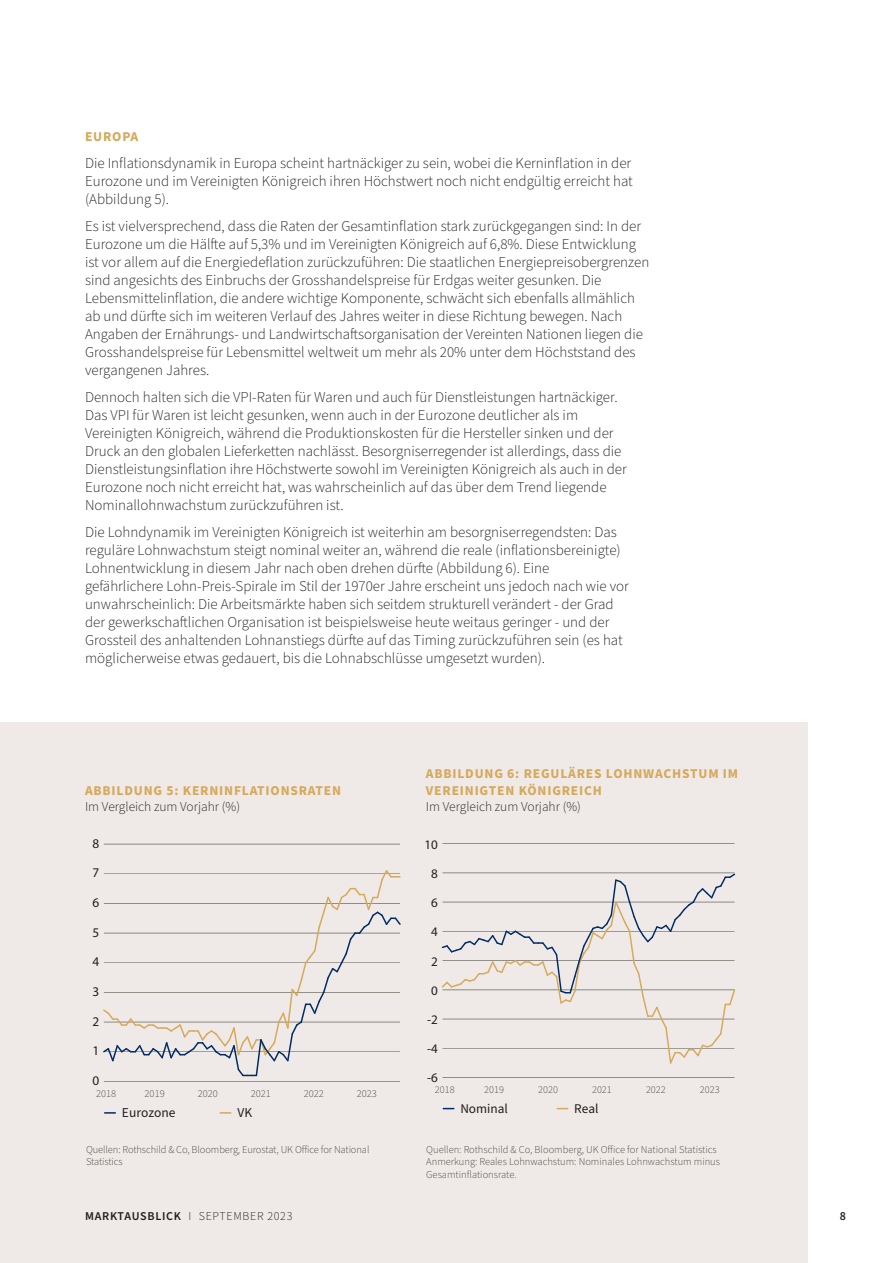
<style>
.page{position:relative;width:893px;height:1263px;background:#fff}
.page>*{position:absolute;margin:0;border:0;box-sizing:border-box;transform-origin:0 0}
.Body_copy{font:300 15px/18px "Source Sans Pro";color:#231f20}
.Figure_title{font:700 13.5px/16.2px "Source Sans Pro";letter-spacing:.06em;color:#d6a95b}
.Figure_title-2{font:300 13.5px "Source Sans Pro";color:#231f20}
.t1{font:13.5px "Source Sans Pro";color:#231f20}
.Title_-_subsections___categories{font:700 13.5px "Source Sans Pro";letter-spacing:.06em;color:#d6a95b}
.t2{font:13.35px "Source Sans Pro";color:#231f20}
.t3{font:13.35px "Myriad Pro";color:#231f20}
.t4{font:13.05px "Myriad Pro";color:#231f20}
.t5{font:300 12px "Source Sans Pro";letter-spacing:.06em;color:#231f20}
.t6{font:600 12px "Source Sans Pro";color:#231f20}
.Legal___notes{font:300 10.5px/12.6px "Source Sans Pro";color:#48483d}
.t7{font:300 10.5px "Source Sans Pro";color:#47473d}
.t8{font:300 10.35px "Source Sans Pro";color:#47473d}
.s1{font-weight:600}
</style>
<div class="page">
<div style="left:0;top:722px;width:808px;height:541px;background:#efeae8"></div>
<svg style="left:105px;top:1112px;width:10px;height:2px"></svg>
<svg style="left:220px;top:1112px;width:11px;height:2px"></svg>
<hr style="left:104px;top:1081px;width:296px;height:1px;background:#47473d">
<hr style="left:104px;top:844px;width:296px;height:1px;background:#47473d">
<svg style="left:103px;top:870px;width:298px;height:207px"></svg>
<hr style="left:442px;top:1077px;width:292px;height:1px;background:#47473d">
<hr style="left:442px;top:843px;width:292px;height:1px;background:#47473d">
<svg style="left:441px;top:872px;width:295px;height:192px"></svg>
<p class="Title_-_subsections___categories" style="left:85px;top:128px;width:55px">EUROPA</p>
<p class="Body_copy" style="left:85px;top:155px;width:549px;text-align:justify">Die Inflationsdynamik in Europa scheint hartnäckiger zu sein, wobei die Kerninflation in der Eurozone und im Vereinigten Königreich ihren Höchstwert noch nicht endgültig erreicht hat (Abbildung 5).</p>
<p class="Body_copy" style="left:85px;top:218px;width:566px">Es ist vielversprechend, dass die Raten der Gesamtinflation stark zurückgegangen sind: In der Eurozone um die Hälfte auf 5,3% und im Vereinigten Königreich auf 6,8%. Diese Entwicklung ist vor allem auf die Energiedeflation zurückzuführen: Die staatlichen Energiepreisobergrenzen sind angesichts des Einbruchs der Grosshandelspreise für Erdgas weiter gesunken. Die Lebensmittelinflation, die andere wichtige Komponente, schwächt sich ebenfalls allmählich ab und dürfte sich im weiteren Verlauf des Jahres weiter in diese Richtung bewegen. Nach Angaben der Ernährungs- und Landwirtschaftsorganisation der Vereinten Nationen liegen die Grosshandelspreise für Lebensmittel weltweit um mehr als 20% unter dem Höchststand des vergangenen Jahres.</p>
<p class="Body_copy" style="left:85px;top:389px;width:543px">Dennoch halten sich die VPI-Raten für Waren und auch für Dienstleistungen hartnäckiger.<br>Das VPI für Waren ist leicht gesunken, wenn auch in der Eurozone deutlicher als im Vereinigten Königreich, während die Produktionskosten für die Hersteller sinken und der Druck an den globalen Lieferketten nachlässt. Besorgniserregender ist allerdings, dass die Dienstleistungsinflation ihre Höchstwerte sowohl im Vereinigten Königreich als auch in der Eurozone noch nicht erreicht hat, was wahrscheinlich auf das über dem Trend liegende Nominallohnwachstum zurückzuführen ist.</p>
<p class="Body_copy" style="left:85px;top:524px;width:545px">Die Lohndynamik im Vereinigten Königreich ist weiterhin am besorgniserregendsten: Das reguläre Lohnwachstum steigt nominal weiter an, während die reale (inflationsbereinigte)<br>Lohnentwicklung in diesem Jahr nach oben drehen dürfte (Abbildung 6). Eine gefährlichere Lohn-Preis-Spirale im Stil der 1970er Jahre erscheint uns jedoch nach wie vor unwahrscheinlich: Die Arbeitsmärkte haben sich seitdem strukturell verändert - der Grad der gewerkschaftlichen Organisation ist beispielsweise heute weitaus geringer - und der Grossteil des anhaltenden Lohnanstiegs dürfte auf das Timing zurückzuführen sein (es hat möglicherweise etwas gedauert, bis die Lohnabschlüsse umgesetzt wurden).</p>
<p class="Figure_title" style="left:85px;top:782px;width:257px">ABBILDUNG 5: KERNINFLATIONSRATEN</p>
<p class="Figure_title-2" style="left:85px;top:797px;width:157px">Im Vergleich zum Vorjahr (%)</p>
<p class="Figure_title" style="left:426px;top:766px;width:314px">ABBILDUNG 6: REGULÄRES LOHNWACHSTUM IM<br>VEREINIGTEN KÖNIGREICH</p>
<p class="Figure_title-2" style="left:426px;top:797px;width:157px">Im Vergleich zum Vorjahr (%)</p>
<p class="t3" style="left:92px;top:835px;width:8px">8</p>
<p class="t4" style="left:424px;top:836px;width:15px">10</p>
<p class="t3" style="left:92px;top:864px;width:8px">7</p>
<p class="t4" style="left:431px;top:865px;width:8px">8</p>
<p class="t3" style="left:92px;top:894px;width:8px">6</p>
<p class="t4" style="left:431px;top:894px;width:8px">6</p>
<p class="t3" style="left:92px;top:924px;width:8px">5</p>
<p class="t4" style="left:431px;top:924px;width:8px">4</p>
<p class="t3" style="left:92px;top:953px;width:8px">4</p>
<p class="t4" style="left:431px;top:953px;width:8px">2</p>
<p class="t3" style="left:92px;top:983px;width:8px">3</p>
<p class="t4" style="left:431px;top:982px;width:8px">0</p>
<p class="t3" style="left:92px;top:1013px;width:8px">2</p>
<p class="t4" style="left:427px;top:1011px;width:12px">-2</p>
<p class="t3" style="left:92px;top:1042px;width:8px">1</p>
<p class="t4" style="left:427px;top:1041px;width:12px">-4</p>
<p class="t3" style="left:92px;top:1072px;width:8px">0</p>
<p class="t7" style="left:96px;top:1086px;width:22px">2018</p>
<p class="t7" style="left:145px;top:1086px;width:22px">2019</p>
<p class="t7" style="left:198px;top:1086px;width:22px">2020</p>
<p class="t7" style="left:251px;top:1086px;width:22px">2021</p>
<p class="t7" style="left:304px;top:1086px;width:22px">2022</p>
<p class="t7" style="left:357px;top:1086px;width:22px">2023</p>
<p class="t4" style="left:427px;top:1070px;width:12px">-6</p>
<p class="t8" style="left:435px;top:1082px;width:21px">2018</p>
<p class="t8" style="left:484px;top:1082px;width:21px">2019</p>
<p class="t8" style="left:538px;top:1082px;width:21px">2020</p>
<p class="t8" style="left:592px;top:1082px;width:21px">2021</p>
<p class="t8" style="left:646px;top:1082px;width:21px">2022</p>
<p class="t8" style="left:700px;top:1082px;width:21px">2023</p>
<p class="t1" style="left:122px;top:1104px;width:55px">Eurozone</p>
<p class="t1" style="left:237px;top:1104px;width:16px">VK</p>
<p class="t2" style="left:460px;top:1099px;width:49px">Nominal</p>
<p class="t2" style="left:574px;top:1099px;width:26px">Real</p>
<p class="Legal___notes" style="left:86px;top:1143px;width:285px">Quellen: Rothschild &amp; Co, Bloomberg, Eurostat, UK Office for National<br>Statistics</p>
<p class="Legal___notes" style="left:426px;top:1143px;width:292px">Quellen: Rothschild &amp; Co, Bloomberg, UK Office for National Statistics</p>
<p class="Legal___notes" style="left:426px;top:1156px;width:295px">Anmerkung: Reales Lohnwachstum: Nominales Lohnwachstum minus<br>Gesamtinflationsrate.</p>
<p class="t5" style="left:85px;top:1207px;width:209px"><span class="s1">MARKTAUSBLICK</span> I SEPTEMBER 2023</p>
<p class="t6" style="left:840px;top:1208px;width:8px">8</p>
</div>
